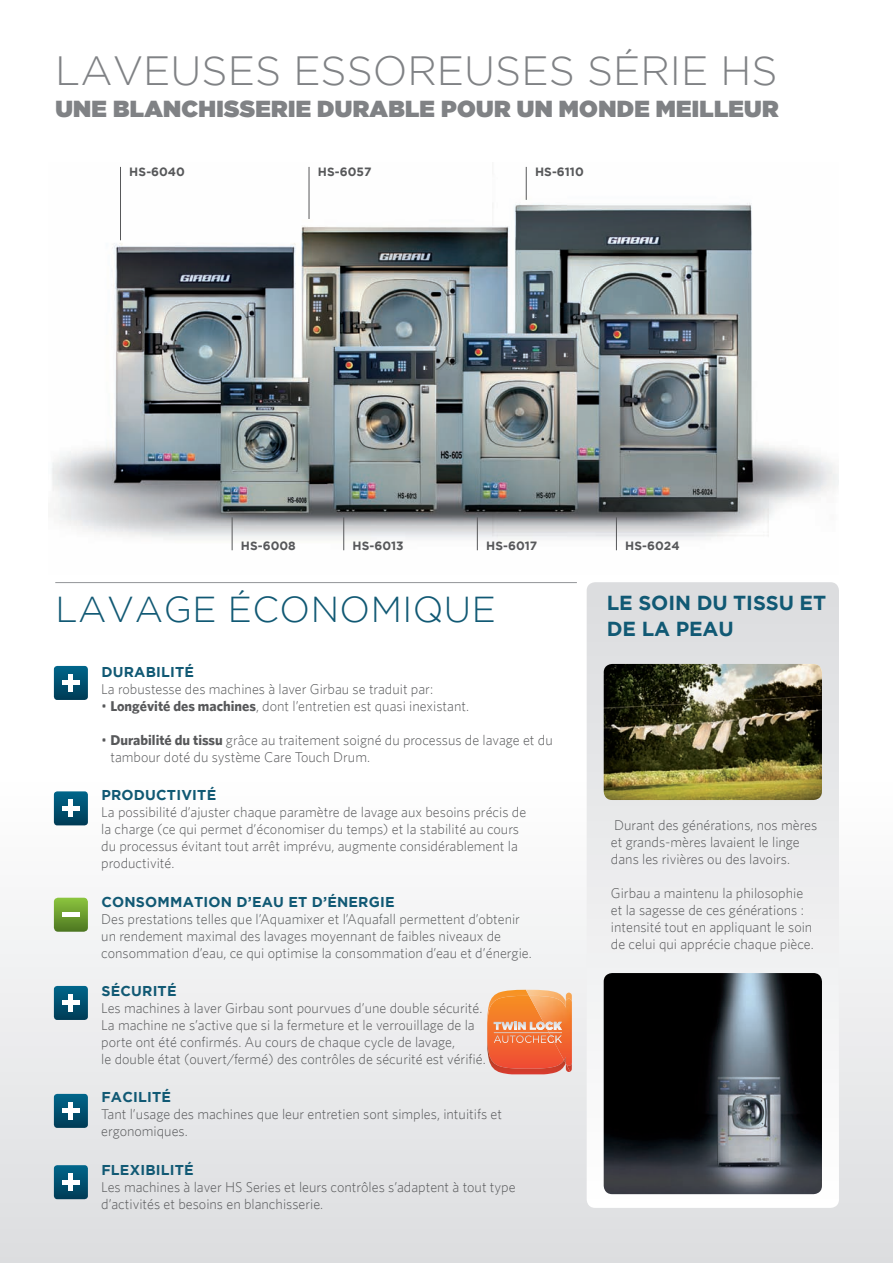
<style>
.page{position:relative;width:893px;height:1263px;background:#fff}
.page>*{position:absolute;margin:0;border:0;box-sizing:border-box;transform-origin:0 0}
.t1{font:300 40.8px "Gotham";color:#808285}
.t2{font:300 36px "Gotham";letter-spacing:.015em;color:#115974}
.t3{font:23.1px "Gotham Ultra";letter-spacing:.015em;color:#808285}
.t4{font:700 20.25px/25.5px "Gotham";letter-spacing:-.005em;color:#115974}
.t5{font:300 14.25px/17px "Whitney";color:#57585a}
.t6{font:700 14.25px "Gotham";letter-spacing:.015em;color:#115974}
.t7{font:700 12px "Gotham";color:#57585a}
.s1{font-weight:700}
</style>
<div class="page">
<div style="left:0;top:774px;width:893px;height:489px;background:linear-gradient(to bottom,#fff,#dcdddf)"></div>
<img style="left:52px;top:166px;width:787px;height:385px">
<svg style="left:587px;top:582px;width:252px;height:626px"></svg>
<hr style="left:55px;top:582px;width:522px;height:1px;background:#939598">
<img style="left:604px;top:973px;width:218px;height:221px">
<img style="left:604px;top:664px;width:218px;height:136px">
<hr style="left:232px;top:517px;width:1px;height:33px;background:#57585a">
<hr style="left:120px;top:167px;width:1px;height:73px;background:#57585a">
<hr style="left:309px;top:167px;width:1px;height:52px;background:#57585a">
<hr style="left:526px;top:167px;width:1px;height:33px;background:#57585a">
<hr style="left:343px;top:517px;width:1px;height:33px;background:#57585a">
<hr style="left:477px;top:517px;width:1px;height:33px;background:#57585a">
<hr style="left:616px;top:517px;width:1px;height:33px;background:#57585a">
<svg style="left:54px;top:666px;width:34px;height:34px"></svg>
<hr style="left:69px;top:674px;width:4px;height:17px;background:#fff">
<hr style="left:62px;top:681px;width:17px;height:4px;background:#fff">
<svg style="left:54px;top:791px;width:34px;height:34px"></svg>
<hr style="left:69px;top:800px;width:4px;height:17px;background:#fff">
<hr style="left:62px;top:806px;width:17px;height:4px;background:#fff">
<svg style="left:54px;top:986px;width:34px;height:34px"></svg>
<hr style="left:69px;top:994px;width:4px;height:17px;background:#fff">
<hr style="left:62px;top:1001px;width:17px;height:4px;background:#fff">
<svg style="left:54px;top:898px;width:34px;height:34px"></svg>
<hr style="left:62px;top:913px;width:17px;height:4px;background:#fff">
<svg style="left:487px;top:990px;width:85px;height:84px;background:#ee824e"></svg>
<svg style="left:54px;top:1094px;width:34px;height:34px"></svg>
<hr style="left:69px;top:1102px;width:4px;height:17px;background:#fff">
<hr style="left:62px;top:1109px;width:17px;height:4px;background:#fff">
<svg style="left:54px;top:1165px;width:34px;height:34px"></svg>
<hr style="left:69px;top:1174px;width:4px;height:17px;background:#fff">
<hr style="left:62px;top:1180px;width:17px;height:4px;background:#fff">
<h1 class="t1" style="left:55px;top:48px;width:724px">LAVEUSES ESSOREUSES SÉRIE HS</h1>
<h3 class="t3" style="left:55px;top:95px;width:725px">UNE BLANCHISSERIE DURABLE POUR UN MONDE MEILLEUR</h3>
<p class="t7" style="left:129px;top:165px;width:57px">HS-6040</p>
<p class="t7" style="left:318px;top:165px;width:55px">HS-6057</p>
<p class="t7" style="left:535px;top:165px;width:50px">HS-6110</p>
<p class="t7" style="left:241px;top:539px;width:56px">HS-6008</p>
<p class="t7" style="left:352px;top:539px;width:53px">HS-6013</p>
<p class="t7" style="left:486px;top:539px;width:53px">HS-6017</p>
<p class="t7" style="left:625px;top:539px;width:56px">HS-6024</p>
<h2 class="t2" style="left:56px;top:589px;width:442px">LAVAGE ÉCONOMIQUE</h2>
<p class="t6" style="left:101px;top:664px;width:94px">DURABILITÉ</p>
<p class="t5" style="left:101px;top:680px;width:333px">La robustesse des machines à laver Girbau se traduit par:</p>
<p class="t5" style="left:101px;top:697px;width:369px">• <span class="s1">Longévité des machines</span>, dont l’entretien est quasi inexistant.</p>
<p class="t5" style="left:110px;top:731px;width:444px;text-indent:-9px">• <span class="s1">Durabilité du tissu</span> grâce au traitement soigné du processus de lavage et du tambour doté du système Care Touch Drum.</p>
<p class="t6" style="left:101px;top:787px;width:116px">PRODUCTIVITÉ</p>
<p class="t5" style="left:101px;top:804px;width:426px">La possibilité d’ajuster chaque paramètre de lavage aux besoins précis de la charge (ce qui permet d’économiser du temps) et la stabilité au cours du processus évitant tout arrêt imprévu, augmente considérablement la productivité.</p>
<p class="t6" style="left:101px;top:893px;width:295px">CONSOMMATION D’EAU ET D’ÉNERGIE</p>
<p class="t5" style="left:101px;top:910px;width:432px">Des prestations telles que l’Aquamixer et l’Aquafall permettent d’obtenir un rendement maximal des lavages moyennant de faibles niveaux de consommation d’eau, ce qui optimise la consommation d’eau et d’énergie.</p>
<p class="t6" style="left:101px;top:983px;width:77px">SÉCURITÉ</p>
<p class="t5" style="left:101px;top:999px;width:386px">Les machines à laver Girbau sont pourvues d’une double sécurité.<br>La machine ne s’active que si la fermeture et le verrouillage de la porte ont été confirmés. Au cours de chaque cycle de lavage,<br>le double état (ouvert/fermé) des contrôles de sécurité est vérifié.</p>
<p class="t6" style="left:101px;top:1089px;width:71px">FACILITÉ</p>
<p class="t5" style="left:101px;top:1105px;width:402px">Tant l’usage des machines que leur entretien sont simples, intuitifs et ergonomiques.</p>
<p class="t6" style="left:101px;top:1161px;width:94px">FLEXIBILITÉ</p>
<p class="t5" style="left:101px;top:1178px;width:416px">Les machines à laver HS Series et leurs contrôles s’adaptent à tout type d’activités et besoins en blanchisserie.</p>
<h3 class="t4" style="left:607px;top:590px;width:221px">LE SOIN DU TISSU ET<br>DE LA PEAU</h3>
<p class="t5" style="left:611px;top:816px;width:208px">Durant des générations, nos mères et grands-mères lavaient le linge dans les rivières ou des lavoirs.</p>
<p class="t5" style="left:611px;top:884px;width:204px">Girbau a maintenu la philosophie et la sagesse de ces générations : intensité tout en appliquant le soin de celui qui apprécie chaque pièce.</p>
</div>
